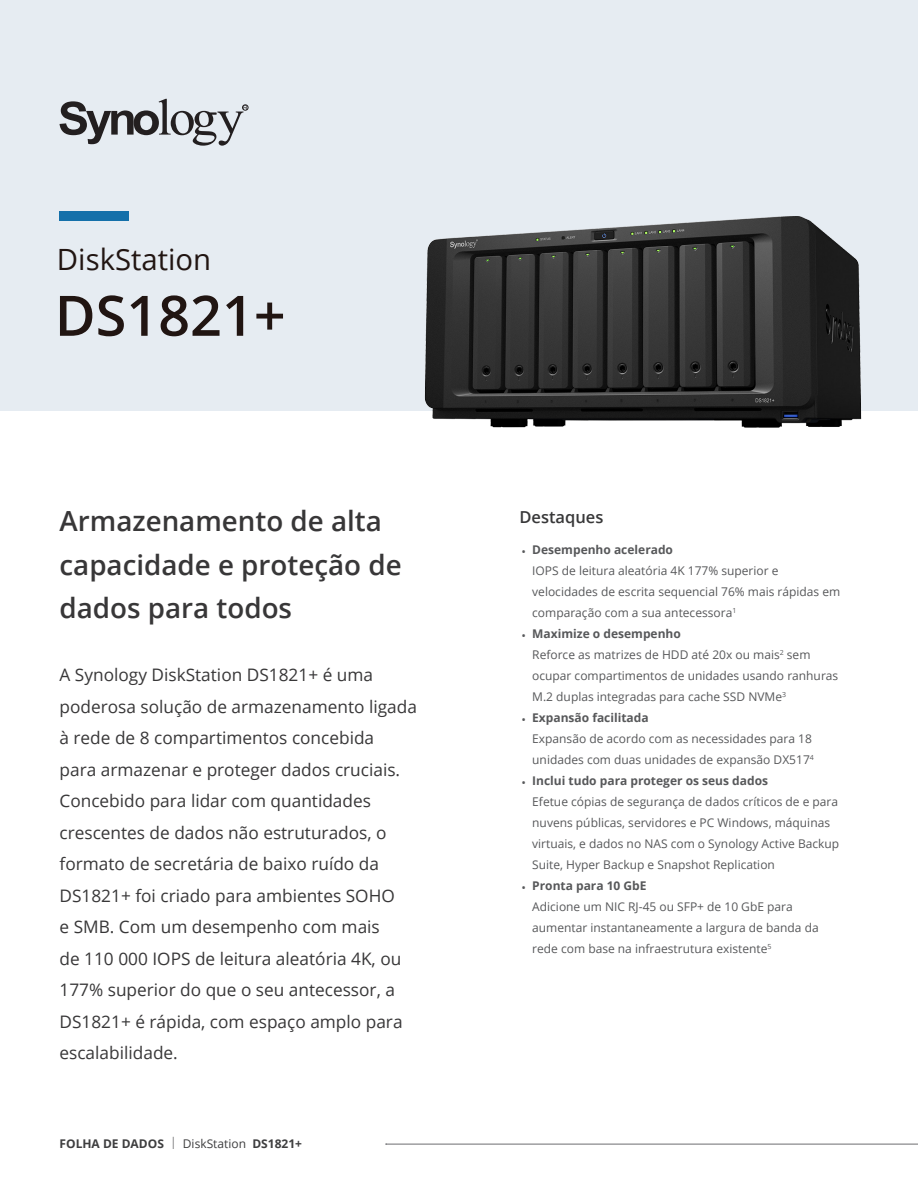
<style>
.page{position:relative;width:918px;height:1188px;background:#fff}
.page>*{position:absolute;margin:0;border:0;box-sizing:border-box;transform-origin:0 0}
.Model_Name{font:600 55.8px "Open Sans";color:#211512}
.Product_Type{font:29.25px "Open Sans";color:#211512}
.Introduction_Title{font:600 27.75px/43.5px "Open Sans";color:#383738}
.Introduction{font:17.25px/31.5px "Open Sans";color:#383738}
.Selling_Title{font:600 16.5px "Open Sans";color:#383839}
.t1{font:12px/21px "Open Sans";color:#57585a}
.t2{font:700 12px "Open Sans";color:#3e3e3f}
.s1{font-weight:300}
.s2{font-weight:400}
.s3{font-weight:700}
</style>
<div class="page">
<div style="left:0;top:0;width:918px;height:410px;background:#e6ecf2"></div>
<div style="left:60px;top:211px;width:69px;height:10px;background:#1470aa"></div>
<svg style="left:60px;top:99px;width:188px;height:47px"></svg>
<hr style="left:386px;top:1144px;width:532px;height:1px;background:#6c6d70">
<img style="left:412px;top:217px;width:461px;height:211px">
<p class="Product_Type" style="left:57px;top:240px;width:156px">DiskStation</p>
<p class="Model_Name" style="left:55px;top:277px;width:232px">DS1821+</p>
<p class="Introduction_Title" style="left:60px;top:499px;width:344px">Armazenamento de alta capacidade e proteção de dados para todos</p>
<p class="Introduction" style="left:60px;top:659px;width:359px">A Synology DiskStation DS1821+ é uma poderosa solução de armazenamento ligada à rede de 8 compartimentos concebida<br>para armazenar e proteger dados cruciais.<br>Concebido para lidar com quantidades crescentes de dados não estruturados, o formato de secretária de baixo ruído da DS1821+ foi criado para ambientes SOHO<br>e SMB. Com um desempenho com mais<br>de 110 000 IOPS de leitura aleatória 4K, ou 177% superior do que o seu antecessor, a DS1821+ é rápida, com espaço amplo para escalabilidade.</p>
<p class="t2" style="left:60px;top:1135px;width:244px">FOLHA DE DADOS <span class="s1">|</span> <span class="s2">DiskStation</span> DS1821+</p>
<p class="Selling_Title" style="left:520px;top:506px;width:86px">Destaques</p>
<p class="t1" style="left:532px;top:539px;width:310px;text-indent:-11px">• <span class="s3">Desempenho acelerado<br></span>IOPS de leitura aleatória 4K 177% superior e velocidades de escrita sequencial 76% mais rápidas em comparação com a sua antecessora<sup>1</sup></p>
<p class="t1" style="left:532px;top:623px;width:308px;text-indent:-11px">• <span class="s3">Maximize o desempenho<br></span>Reforce as matrizes de HDD até 20x ou mais<sup>2</sup> sem ocupar compartimentos de unidades usando ranhuras M.2 duplas integradas para cache SSD NVMe<sup>3</sup></p>
<p class="t1" style="left:532px;top:707px;width:283px;text-indent:-11px">• <span class="s3">Expansão facilitada<br></span>Expansão de acordo com as necessidades para 18 unidades com duas unidades de expansão DX517<sup>4</sup></p>
<p class="t1" style="left:532px;top:770px;width:308px;text-indent:-11px">• <span class="s3">Inclui tudo para proteger os seus dados<br></span>Efetue cópias de segurança de dados críticos de e para nuvens públicas, servidores e PC Windows, máquinas virtuais, e dados no NAS com o Synology Active Backup Suite, Hyper Backup e Snapshot Replication</p>
<p class="t1" style="left:532px;top:875px;width:288px;text-indent:-11px">• <span class="s3">Pronta para 10 GbE<br></span>Adicione um NIC RJ-45 ou SFP+ de 10 GbE para aumentar instantaneamente a largura de banda da rede com base na infraestrutura existente<sup>5</sup></p>
</div>
